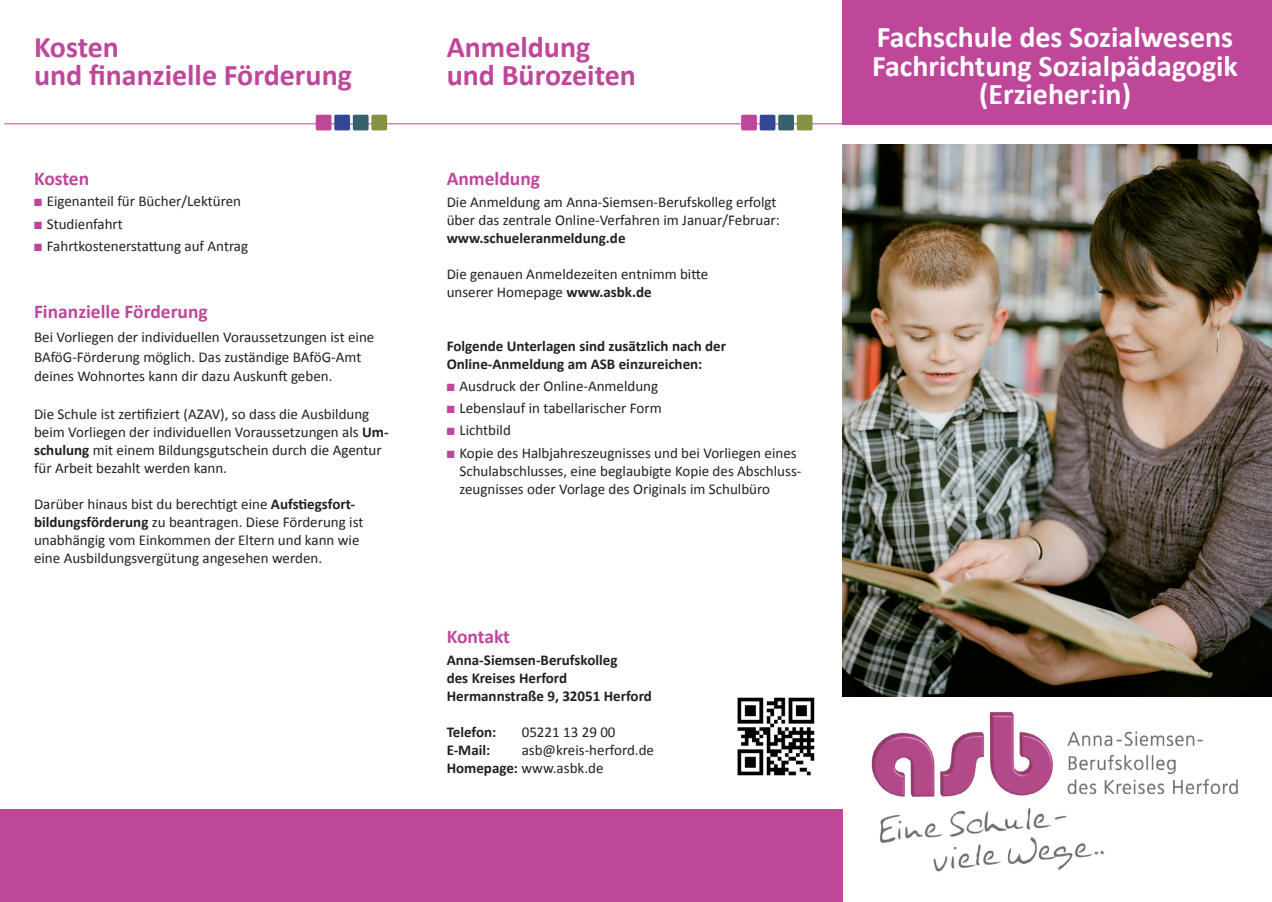
<style>
.page{position:relative;width:1272px;height:902px;background:#fff}
.page>*{position:absolute;margin:0;border:0;box-sizing:border-box;transform-origin:0 0}
.t1{font:700 30px/28.5px "Calibri";color:#fff;text-align:center}
.t2{font:700 30px "Calibri";color:#bf479a}
.t3{font:700 19.5px "Calibri";color:#bf479a}
.Grundschrift{font:15px/18px "Calibri";color:#231f20}
.Grundschrift-2{font:700 15px/18px "Calibri";color:#231f20}
.s1{color:#bf479a}
.s2{font-weight:700}
</style>
<div class="page">
<div style="left:842px;top:0;width:429px;height:124px;background:#bf479a"></div>
<img style="left:842px;top:145px;width:429px;height:551px">
<img style="left:871px;top:711px;width:367px;height:161px">
<hr style="left:4px;top:123px;width:838px;height:1px;background:#bf479a">
<div style="left:316px;top:115px;width:15px;height:15px;background:#bf479a;border-radius:2px"></div>
<div style="left:334px;top:115px;width:16px;height:15px;background:#344795;border-radius:2px"></div>
<div style="left:353px;top:115px;width:15px;height:15px;background:#37616c;border-radius:2px"></div>
<div style="left:371px;top:115px;width:16px;height:15px;background:#879142;border-radius:2px"></div>
<div style="left:741px;top:115px;width:16px;height:15px;background:#bf479a;border-radius:2px"></div>
<div style="left:759px;top:115px;width:16px;height:15px;background:#344795;border-radius:2px"></div>
<div style="left:778px;top:115px;width:16px;height:15px;background:#37616c;border-radius:2px"></div>
<div style="left:796px;top:115px;width:16px;height:15px;background:#879142;border-radius:2px"></div>
<div style="left:0;top:809px;width:842px;height:92px;background:#bf479a"></div>
<img style="left:737px;top:697px;width:78px;height:79px">
<p class="t2" style="left:34px;top:27px;width:86px">Kosten</p>
<p class="t2" style="left:34px;top:56px;width:319px">und finanzielle Förderung</p>
<p class="t3" style="left:34px;top:166px;width:57px">Kosten</p>
<p class="Grundschrift" style="left:34px;top:192px;width:208px"><span class="s1">■</span> Eigenanteil für Bücher/Lektüren</p>
<p class="Grundschrift" style="left:34px;top:214px;width:90px"><span class="s1">■</span> Studienfahrt</p>
<p class="Grundschrift" style="left:34px;top:236px;width:216px"><span class="s1">■</span> Fahrtkostenerstattung auf Antrag</p>
<p class="t3" style="left:34px;top:299px;width:175px">Finanzielle Förderung</p>
<p class="Grundschrift" style="left:34px;top:326px;width:342px;line-height:19.5px">Bei Vorliegen der individuellen Voraussetzungen ist eine<br>BAföG-Förderung möglich. Das zuständige BAföG-Amt deines Wohnortes kann dir dazu Auskunft geben.</p>
<p class="Grundschrift" style="left:34px;top:404px;width:356px">Die Schule ist zertifiziert (AZAV), so dass die Ausbildung beim Vorliegen der individuellen Voraussetzungen als <span class="s2">Um&shy;schulung</span> mit einem Bildungsgutschein durch die Agentur für Arbeit bezahlt werden kann.</p>
<p class="Grundschrift" style="left:34px;top:494px;width:331px">Darüber hinaus bist du berechtigt eine <span class="s2">Aufstiegsfort&shy;bildungsförderung</span> zu beantragen. Diese Förderung ist unabhängig vom Einkommen der Eltern und kann wie eine Ausbildungsvergütung angesehen werden.</p>
<p class="t2" style="left:446px;top:27px;width:145px">Anmeldung</p>
<p class="t2" style="left:446px;top:56px;width:191px">und Bürozeiten</p>
<p class="t3" style="left:446px;top:166px;width:95px">Anmeldung</p>
<p class="Grundschrift" style="left:446px;top:192px;width:334px">Die Anmeldung am Anna-Siemsen-Berufskolleg erfolgt über das zentrale Online-Verfahren im Januar/Februar:</p>
<p class="Grundschrift-2" style="left:446px;top:229px;width:180px">www.schueleranmeldung.de</p>
<p class="Grundschrift" style="left:446px;top:264px;width:263px">Die genauen Anmeldezeiten entnimm bitte unserer Homepage <span class="s2">www.asbk.de</span></p>
<p class="Grundschrift-2" style="left:446px;top:337px;width:281px">Folgende Unterlagen sind zusätzlich nach der<br>Online-Anmeldung am ASB einzureichen:</p>
<p class="Grundschrift" style="left:446px;top:376px;width:213px"><span class="s1">■</span> Ausdruck der Online-Anmeldung</p>
<p class="Grundschrift" style="left:446px;top:398px;width:216px"><span class="s1">■</span> Lebenslauf in tabellarischer Form</p>
<p class="Grundschrift" style="left:446px;top:420px;width:66px"><span class="s1">■</span> Lichtbild</p>
<p class="Grundschrift" style="left:459px;top:443px;width:343px;text-indent:-13px"><span class="s1">■</span> Kopie des Halbjahreszeugnisses und bei Vorliegen eines<br>Schulabschlusses, eine beglaubigte Kopie des Abschluss&shy;zeugnisses oder Vorlage des Originals im Schulbüro</p>
<p class="t3" style="left:446px;top:624px;width:65px">Kontakt</p>
<p class="Grundschrift-2" style="left:446px;top:651px;width:207px">Anna-Siemsen-Berufskolleg<br>des Kreises Herford<br>Hermannstraße 9, 32051 Herford</p>
<p class="Grundschrift-2" style="left:446px;top:723px;width:51px">Telefon:</p>
<p class="Grundschrift" style="left:521px;top:722px;width:95px">05221 13 29 00</p>
<p class="Grundschrift-2" style="left:446px;top:741px;width:45px">E-Mail:</p>
<p class="Grundschrift" style="left:521px;top:740px;width:134px">asb@kreis-herford.de</p>
<p class="Grundschrift" style="left:446px;top:758px;width:158px"><span class="s2">Homepage:</span> www.asbk.de</p>
<p class="t1" style="left:876px;top:23px;width:358px">Fachschule des Sozialwesens</p>
<p class="t1" style="left:872px;top:51px;width:367px">Fachrichtung Sozialpädagogik (Erzieher:in)</p>
</div>
